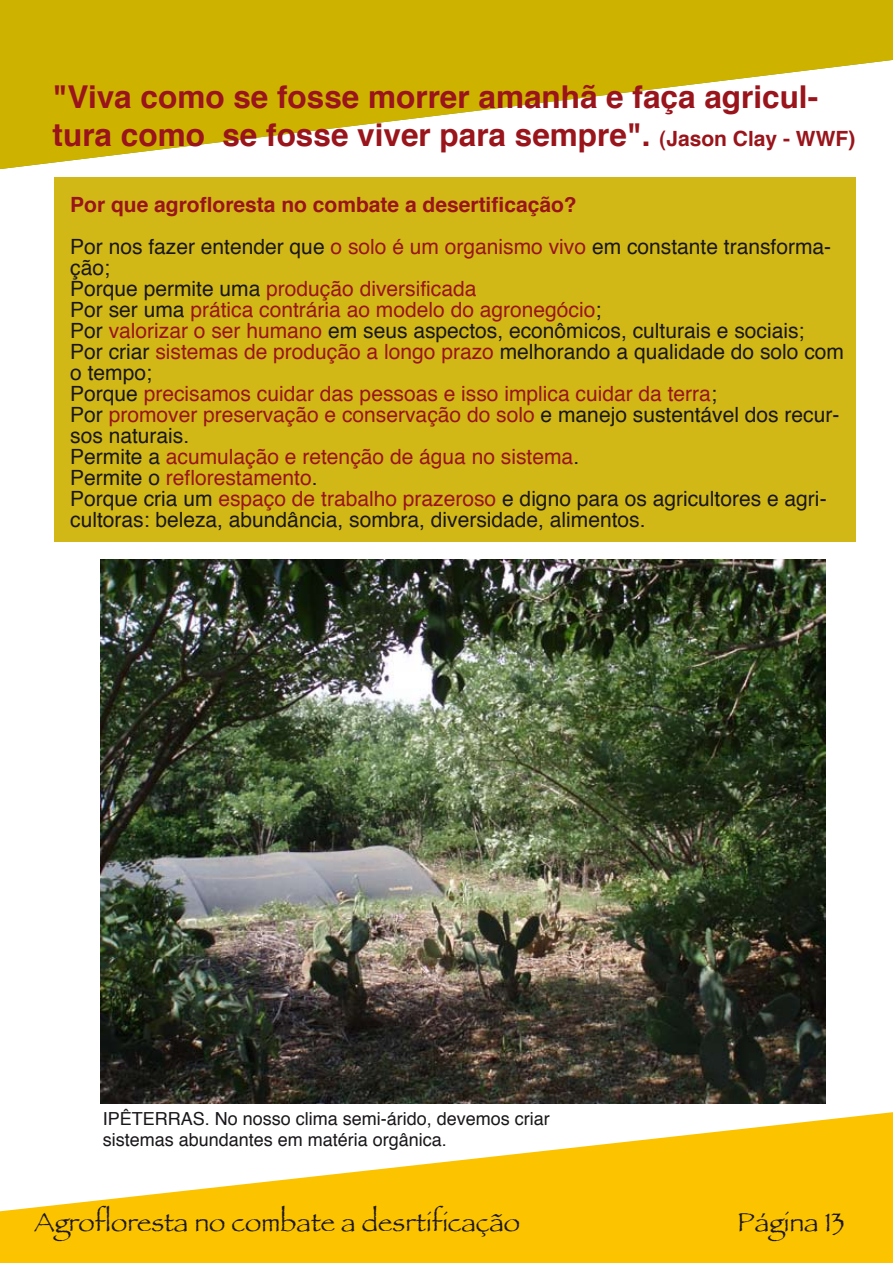
<style>
.page{position:relative;width:893px;height:1263px;background:#fff}
.page>*{position:absolute;margin:0;border:0;box-sizing:border-box;transform-origin:0 0}
.t1{font:700 31.5px/37.8px "Helvetica";color:#99141b}
.t2{font:27px "Papyrus";color:#1a171b}
.t3{font:21px/21px "Helvetica";color:#1a171b}
.t4{font:18px/21px "Helvetica";color:#1a171b}
.s1{font-size:21px}
.s2{font-weight:700;color:#99141b}
.s3{color:#99141b}
</style>
<div class="page">
<svg style="left:0;top:1112px;width:893px;height:151px;fill:#fcc300"></svg>
<svg style="left:0;top:0;width:893px;height:170px;fill:#ceb200"></svg>
<div style="left:54px;top:177px;width:801px;height:364px;background:#d2b817"></div>
<img style="left:100px;top:559px;width:725px;height:544px">
<h1 class="t1" style="left:53px;top:81px;width:804px">"Viva como se fosse morrer amanhã e faça agricul&shy;tura como se fosse viver para sempre". <span class="s1">(Jason Clay - WWF)</span></h1>
<p class="t3" style="left:70px;top:185px;width:763px;line-height:42px"><span class="s2">Por que agrofloresta no combate a desertificação?<br></span>Por nos fazer entender que <span class="s3">o solo é um organismo vivo</span> em constante transforma-</p>
<p class="t3" style="left:70px;top:259px;width:775px">ção;<br>Porque permite uma <span class="s3">produção diversificada<br></span>Por ser uma <span class="s3">prática contrária ao modelo do agronegócio</span>;<br>Por <span class="s3">valorizar o ser humano</span> em seus aspectos, econômicos, culturais e sociais;<br>Por criar <span class="s3">sistemas de produção a longo prazo</span> melhorando a qualidade do solo com o tempo;<br>Porque <span class="s3">precisamos cuidar das pessoas e isso implica cuidar da terra</span>;<br>Por <span class="s3">promover preservação e conservação do solo</span> e manejo sustentável dos recur&shy;sos naturais.<br>Permite a <span class="s3">acumulação e retenção de água no sistema</span>.<br>Permite o <span class="s3">reflorestamento</span>.<br>Porque cria um <span class="s3">espaço de trabalho prazeroso</span> e digno para os agricultores e agri&shy;cultoras: beleza, abundância, sombra, diversidade, alimentos.</p>
<p class="t4" style="left:103px;top:1110px;width:449px">IPÊTERRAS. No nosso clima semi-árido, devemos criar sistemas abundantes em matéria orgânica.</p>
<p class="t2" style="left:35px;top:1206px;width:487px">Agrofloresta no combate a desrtificação</p>
<p class="t2" style="left:737px;top:1206px;width:109px">Página 13</p>
</div>
